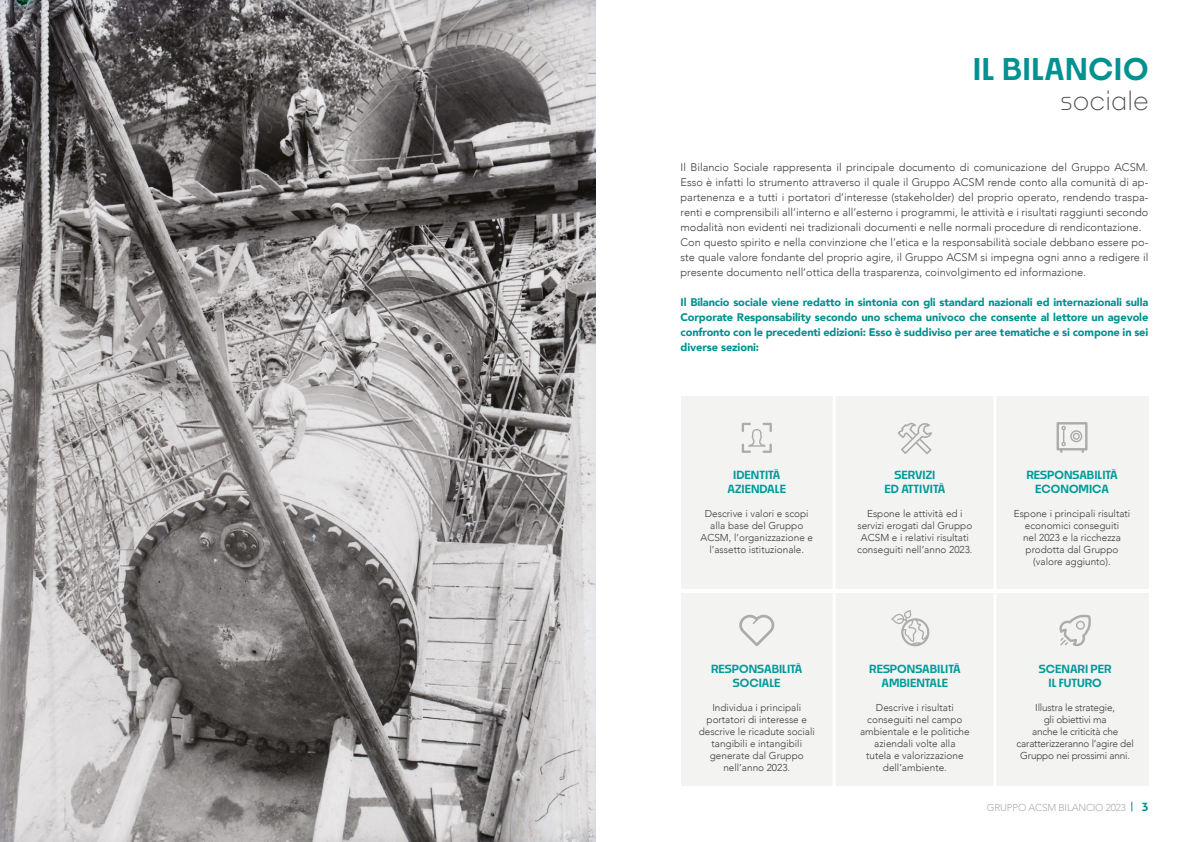
<style>
.page{position:relative;width:1191px;height:842px;background:#fff}
.page>*{position:absolute;margin:0;border:0;box-sizing:border-box;transform-origin:0 0}
.t1{font:600 29.3px "Noka";letter-spacing:.02em;color:#009190}
.t2{font:300 26px "Noka";letter-spacing:.03em;color:#474746}
.t3{font:300 11px/15px "Avenir";color:#3c3c3b}
.t4{font:900 11px/15px "Avenir";letter-spacing:-.01em;color:#009190;text-align:justify}
.t5{font:600 11px/14px "Noka";color:#009a9a;text-align:center}
.t6{font:600 11px "Noka";color:#009190}
.t7{font:300 10px/12px "Avenir";color:#3c3c3b;text-align:center}
.t8{font:300 10px/12px "Avenir";letter-spacing:-.02em;color:#3c3c3b;text-align:center}
.t9{font:300 10px "Avenir";letter-spacing:-.02em;color:#acacac}
</style>
<div class="page">
<div style="left:680px;top:396px;width:468px;height:193px;background:#f3f3f2"></div>
<div style="left:680px;top:593px;width:468px;height:193px;background:#f3f3f2"></div>
<img style="left:0;top:0;width:595px;height:842px">
<hr style="left:832px;top:373px;width:3px;height:439px;background:#fff">
<hr style="left:993px;top:379px;width:3px;height:415px;background:#fff">
<svg style="left:741px;top:423px;width:31px;height:30px"></svg>
<svg style="left:898px;top:423px;width:34px;height:31px"></svg>
<svg style="left:1056px;top:422px;width:31px;height:31px"></svg>
<svg style="left:739px;top:615px;width:35px;height:31px"></svg>
<svg style="left:891px;top:610px;width:38px;height:36px"></svg>
<svg style="left:1059px;top:615px;width:32px;height:31px"></svg>
<h1 class="t1" style="left:972px;top:51px;width:177px">IL BILANCIO</h1>
<h2 class="t2" style="left:1060px;top:84px;width:89px">sociale</h2>
<p class="t3" style="left:680px;top:160px;width:469px">Il Bilancio Sociale rappresenta il principale documento di comunicazione del Gruppo ACSM.<br>Esso è infatti lo strumento attraverso il quale il Gruppo ACSM rende conto alla comunità di ap&shy;partenenza e a tutti i portatori d’interesse (stakeholder) del proprio operato, rendendo traspa&shy;renti e comprensibili all’interno e all’esterno i programmi, le attività e i risultati raggiunti secondo modalità non evidenti nei tradizionali documenti e nelle normali procedure di rendicontazione.<br>Con questo spirito e nella convinzione che l’etica e la responsabilità sociale debbano essere po&shy;ste quale valore fondante del proprio agire, il Gruppo ACSM si impegna ogni anno a redigere il presente documento nell’ottica della trasparenza, coinvolgimento ed informazione.</p>
<p class="t4" style="left:680px;top:294px;width:469px">Il Bilancio sociale viene redatto in sintonia con gli standard nazionali ed internazionali sulla Corporate Responsability secondo uno schema univoco che consente al lettore un agevole confronto con le precedenti edizioni: Esso è suddiviso per aree tematiche e si compone in sei diverse sezioni:</p>
<p class="t5" style="left:727px;top:468px;width:60px">IDENTITÀ<br>AZIENDALE</p>
<p class="t5" style="left:884px;top:468px;width:62px">SERVIZI<br>ED ATTIVITÀ</p>
<p class="t5" style="left:1026px;top:468px;width:93px">RESPONSABILITÀ<br>ECONOMICA</p>
<p class="t7" style="left:700px;top:508px;width:114px">Descrive i valori e scopi alla base del Gruppo<br>ACSM, l’organizzazione e l’assetto istituzionale.</p>
<p class="t7" style="left:857px;top:508px;width:117px">Espone le attività ed i servizi erogati dal Gruppo<br>ACSM e i relativi risultati conseguiti nell’anno 2023.</p>
<p class="t7" style="left:1013px;top:508px;width:118px">Espone i principali risultati economici conseguiti<br>nel 2023 e la ricchezza prodotta dal Gruppo (valore aggiunto).</p>
<p class="t5" style="left:711px;top:661px;width:93px">RESPONSABILITÀ<br>SOCIALE</p>
<p class="t5" style="left:869px;top:661px;width:93px">RESPONSABILITÀ<br>AMBIENTALE</p>
<p class="t5" style="left:1038px;top:661px;width:74px">SCENARI PER<br>IL FUTURO</p>
<p class="t7" style="left:698px;top:701px;width:118px">Individua i principali portatori di interesse e descrive le ricadute sociali tangibili e intangibili generate dal Gruppo nell’anno 2023.</p>
<p class="t7" style="left:860px;top:701px;width:111px">Descrive i risultati conseguiti nel campo ambientale e le politiche aziendali volte alla<br>tutela e valorizzazione dell’ambiente.</p>
<p class="t8" style="left:1016px;top:701px;width:119px">Illustra le strategie,<br>gli obiettivi ma<br>anche le criticità che caratterizzeranno l’agire del<br>Gruppo nei prossimi anni.</p>
<p class="t9" style="left:987px;top:801px;width:141px">GRUPPO ACSM BILANCIO 2023</p>
<p class="t6" style="left:1141px;top:800px;width:8px">3</p>
</div>
